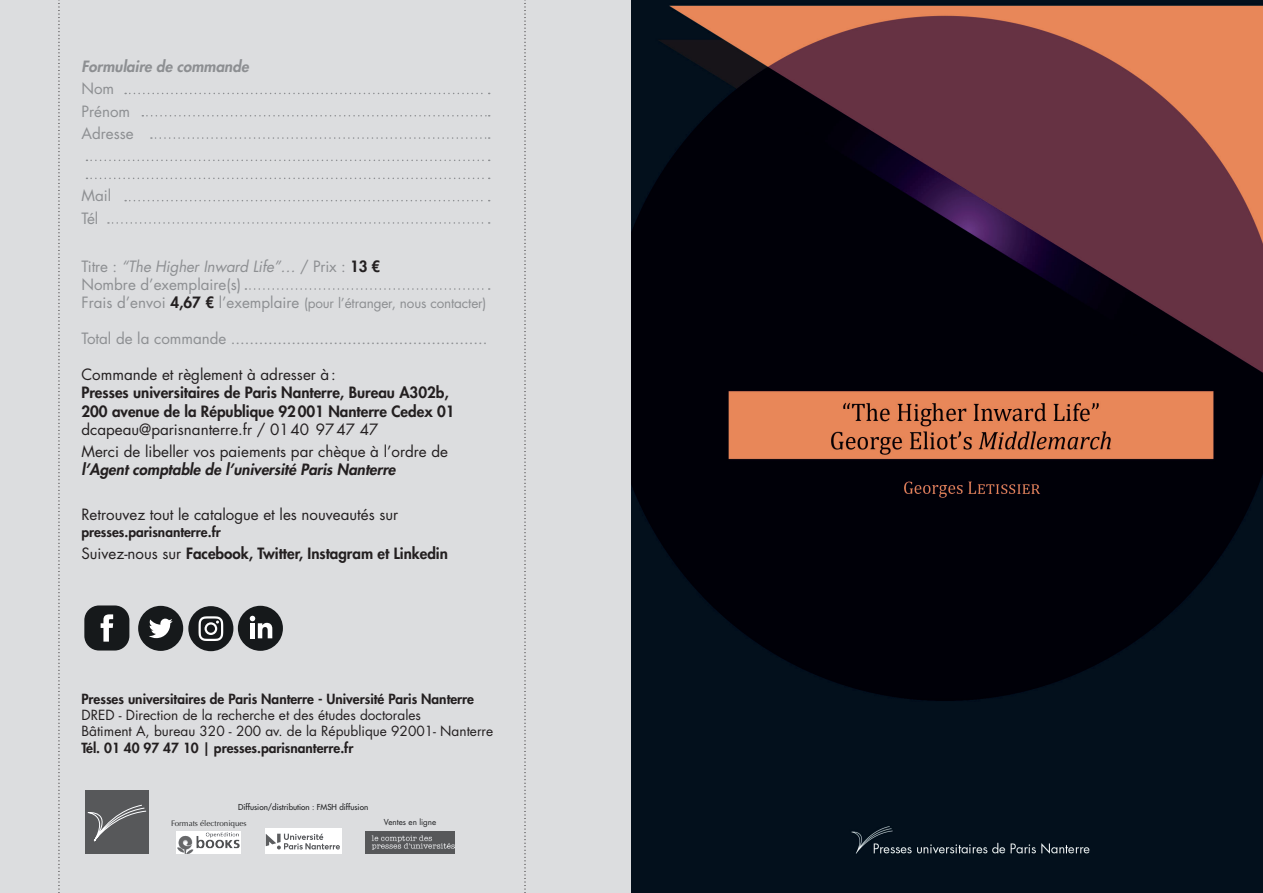
<style>
.page{position:relative;width:1263px;height:893px;background:#fff}
.page>*{position:absolute;margin:0;border:0;box-sizing:border-box;transform-origin:0 0}
.t1{font:15.15px/22.4px "Futura Std";color:#8d8f92}
.t2{font:15.15px/22.5px "Futura Std";color:#231f20}
.t3{font:800 15.15px/18.1px "Futura Std";color:#231f20}
.t4{font:italic 800 15.15px "Futura Std";color:#231f20}
.t5{font:italic 800 15.15px "Futura Std";color:#8d8f92}
.t6{font:800 13.65px "Futura Std";color:#231f20}
.t7{font:13.65px/16.4px "Futura Std";color:#231f20}
.t8{font:13.5px "Futura Std";letter-spacing:-.01em;color:#8d8f92}
.t9{font:500 7.95px "Futura Std";color:#231f20}
.t10{font:7.95px "Optima";color:#231f20}
.t11{font:7.95px "Futura Std";color:#231f20}
.s1{font-style:italic}
.s2{font-weight:800;color:#231f20}
.s3{font-size:15.15px}
.s4{font-weight:800;font-size:15.15px;color:#231f20}
.s5{font-weight:400}
</style>
<div class="page">
<div style="left:0;top:0;width:631px;height:893px;background:#dcdddf"></div>
<div style="left:85px;top:790px;width:64px;height:64px;background:#57585a"></div>
<svg style="left:87px;top:804px;width:60px;height:38px"></svg>
<img style="left:177px;top:831px;width:64px;height:23px">
<img style="left:366px;top:831px;width:89px;height:22px">
<div style="left:265px;top:828px;width:77px;height:26px;background:#fff"></div>
<svg style="left:266px;top:834px;width:74px;height:15px"></svg>
<svg style="left:125px;top:93px;width:365px;height:1px"></svg>
<svg style="left:142px;top:115px;width:348px;height:2px"></svg>
<svg style="left:151px;top:137px;width:339px;height:2px"></svg>
<svg style="left:86px;top:160px;width:404px;height:1px"></svg>
<svg style="left:86px;top:178px;width:404px;height:1px"></svg>
<svg style="left:125px;top:200px;width:365px;height:1px"></svg>
<svg style="left:108px;top:222px;width:382px;height:2px"></svg>
<svg style="left:245px;top:288px;width:245px;height:2px"></svg>
<div style="left:84px;top:605px;width:45px;height:45px;background:#16191b;border-radius:15px"></div>
<svg style="left:101px;top:614px;width:12px;height:28px"></svg>
<div style="left:138px;top:606px;width:45px;height:45px;background:#16191b;border-radius:50%"></div>
<svg style="left:149px;top:619px;width:24px;height:19px"></svg>
<div style="left:188px;top:606px;width:45px;height:45px;background:#16191b;border-radius:50%"></div>
<svg style="left:199px;top:616px;width:24px;height:25px"></svg>
<div style="left:238px;top:606px;width:45px;height:45px;background:#16191b;border-radius:50%"></div>
<svg style="left:250px;top:616px;width:22px;height:22px"></svg>
<svg style="left:58px;top:0;width:2px;height:893px"></svg>
<svg style="left:524px;top:0;width:2px;height:893px"></svg>
<img style="left:631px;top:0;width:632px;height:893px">
<p class="t5" style="left:81px;top:57px;width:169px">Formulaire de commande</p>
<p class="t1" style="left:81px;top:78px;width:54px">Nom<br>Prénom<br>Adresse</p>
<p class="t1" style="left:81px;top:185px;width:31px">Mail<br>Tél</p>
<p class="t1" style="left:81px;top:257px;width:300px;line-height:18px">Titre : <span class="s1">“The Higher Inward Life”…</span> / Prix : <span class="s2">13 €<br></span>Nombre d’exemplaire(s)</p>
<p class="t8" style="left:81px;top:294px;width:406px"><span class="s3">Frais d’envoi</span> <span class="s4">4,67 €</span> <span class="s3">l’exemplaire</span> (pour l’étranger, nous contacter)</p>
<p class="t1" style="left:81px;top:327px;width:407px">Total de la commande .......................................................</p>
<p class="t2" style="left:81px;top:363px;width:256px">Commande et règlement à adresser à:</p>
<p class="t3" style="left:81px;top:384px;width:375px">Presses universitaires de Paris Nanterre, Bureau A302b,<br>200 avenue de la République 92001 Nanterre Cedex 01</p>
<p class="t2" style="left:81px;top:418px;width:368px">dcapeau@parisnanterre.fr / 0140 9747 47<br>Merci de libeller vos paiements par chèque à l’ordre de</p>
<p class="t4" style="left:81px;top:460px;width:316px">l’Agent comptable de l’université Paris Nanterre</p>
<p class="t2" style="left:81px;top:504px;width:318px">Retrouvez tout le catalogue et les nouveautés sur</p>
<p class="t6" style="left:81px;top:523px;width:141px">presses.parisnanterre.fr</p>
<p class="t3" style="left:81px;top:544px;width:368px"><span class="s5">Suivez-nous sur</span> Facebook, Twitter, Instagram et Linkedin</p>
<p class="t6" style="left:81px;top:690px;width:394px">Presses universitaires de Paris Nanterre - Université Paris Nanterre</p>
<p class="t7" style="left:81px;top:707px;width:413px">DRED - Direction de la recherche et des études doctorales<br>Bâtiment A, bureau 320 - 200 av. de la République 92001- Nanterre</p>
<p class="t6" style="left:81px;top:739px;width:273px">Tél. 01 40 97 47 10 | presses.parisnanterre.fr</p>
<p class="t9" style="left:238px;top:802px;width:132px">Diffusion/distribution : FMSH diffusion</p>
<p class="t10" style="left:171px;top:819px;width:77px">Formats électroniques</p>
<p class="t11" style="left:384px;top:817px;width:54px">Ventes en ligne</p>
</div>
